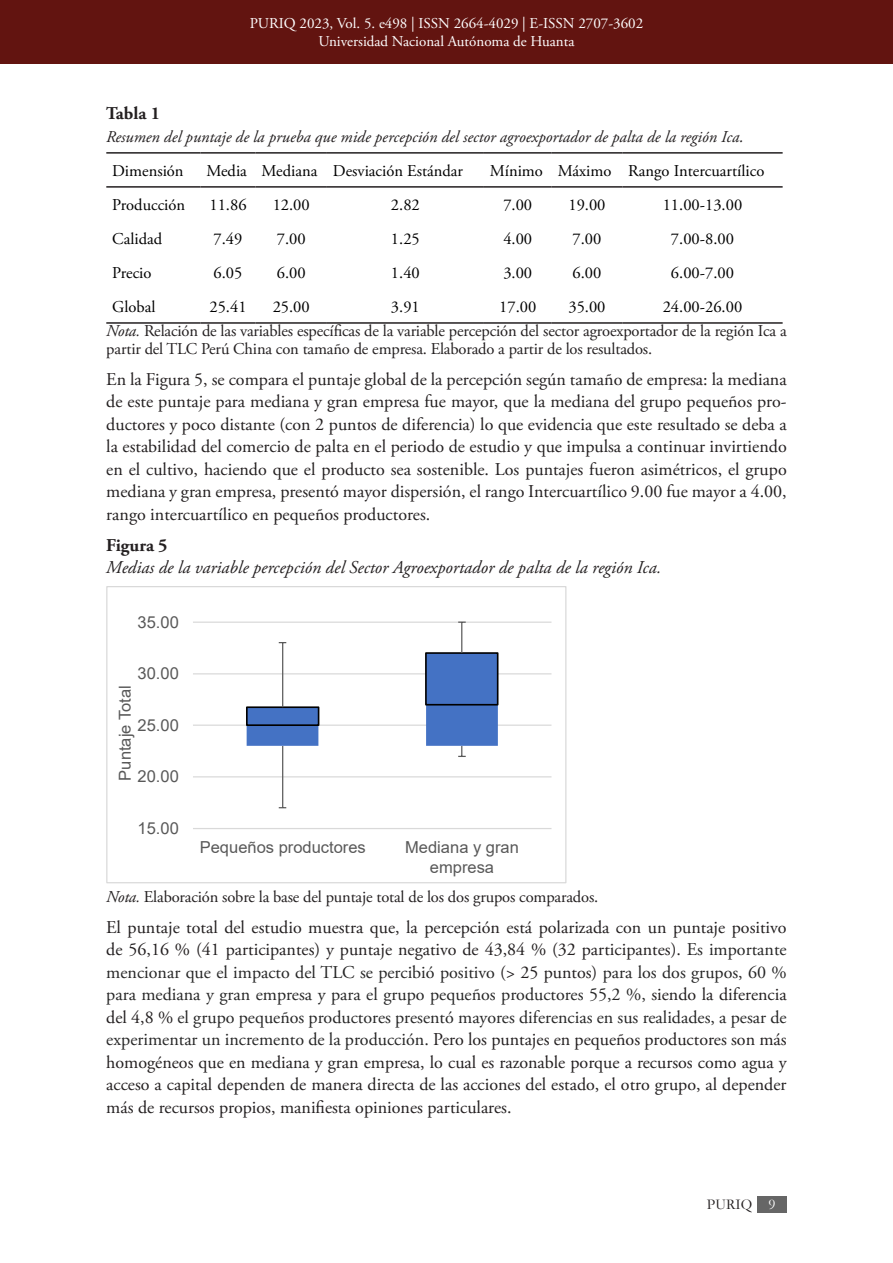
<style>
.page{position:relative;width:893px;height:1263px;background:#fff}
.page>*{position:absolute;margin:0;border:0;box-sizing:border-box;transform-origin:0 0}
.Parrafo_ES{font:18px/22.5px "Adobe Garamond Pro";color:#231f20;text-align:justify}
.Figura_Descripcion{font:italic 18px "Adobe Garamond Pro";color:#231f20}
.Figura_titulo{font:700 18px "Adobe Garamond Pro";color:#231f20}
.Fuente_Figura{font:16.5px/18px "Adobe Garamond Pro";letter-spacing:-.01em;color:#231f20}
.t1{font:16.5px "Adobe Garamond Pro";color:#000}
.Figura_Descripcion-2{font:italic 16.5px "Adobe Garamond Pro";color:#231f20}
.t2{font:16.5px/19px "Arial";color:#595959;text-align:center}
.t3{font:15px/18px "Adobe Garamond Pro";color:#fff;text-align:center}
.t4{font:15px "Garamond";color:#231f20}
.s1{font-size:18px}
.s2{font-style:italic}
.s3{color:#262626}
.s4{color:#fff}
</style>
<div class="page">
<div style="left:0;top:0;width:893px;height:64px;background:#621410"></div>
<div style="left:758px;top:1196px;width:29px;height:16px;background:#666"></div>
<hr style="left:106px;top:152px;width:94px;height:2px;background:#231f20">
<hr style="left:200px;top:152px;width:56px;height:2px;background:#231f20">
<hr style="left:256px;top:152px;width:71px;height:2px;background:#231f20">
<hr style="left:327px;top:152px;width:157px;height:2px;background:#231f20">
<hr style="left:484px;top:152px;width:68px;height:2px;background:#231f20">
<hr style="left:552px;top:152px;width:70px;height:2px;background:#231f20">
<hr style="left:622px;top:152px;width:161px;height:2px;background:#231f20">
<hr style="left:106px;top:186px;width:94px;height:2px;background:#231f20">
<hr style="left:200px;top:186px;width:56px;height:2px;background:#231f20">
<hr style="left:256px;top:186px;width:71px;height:2px;background:#231f20">
<hr style="left:327px;top:186px;width:157px;height:2px;background:#231f20">
<hr style="left:484px;top:186px;width:68px;height:2px;background:#231f20">
<hr style="left:552px;top:186px;width:70px;height:2px;background:#231f20">
<hr style="left:622px;top:186px;width:161px;height:2px;background:#231f20">
<hr style="left:106px;top:322px;width:94px;height:2px;background:#231f20">
<hr style="left:200px;top:322px;width:56px;height:2px;background:#231f20">
<hr style="left:256px;top:322px;width:71px;height:2px;background:#231f20">
<hr style="left:327px;top:322px;width:157px;height:2px;background:#231f20">
<hr style="left:484px;top:322px;width:68px;height:2px;background:#231f20">
<hr style="left:552px;top:322px;width:70px;height:2px;background:#231f20">
<hr style="left:622px;top:322px;width:161px;height:2px;background:#231f20">
<hr style="left:193px;top:776px;width:358px;height:1px;background:#d9d9d9">
<hr style="left:193px;top:724px;width:358px;height:2px;background:#d9d9d9">
<hr style="left:193px;top:673px;width:358px;height:1px;background:#d9d9d9">
<hr style="left:193px;top:621px;width:358px;height:2px;background:#d9d9d9">
<hr style="left:282px;top:746px;width:1px;height:62px;background:#595959">
<svg style="left:245px;top:651px;width:254px;height:106px"></svg>
<hr style="left:282px;top:643px;width:1px;height:64px;background:#595959">
<hr style="left:461px;top:622px;width:1px;height:31px;background:#595959">
<svg style="left:458px;top:621px;width:8px;height:2px"></svg>
<hr style="left:193px;top:828px;width:358px;height:1px;background:#d9d9d9">
<div style="left:106px;top:586px;width:460px;height:297px;border:1px solid #d9d9d9"></div>
<p class="t3" style="left:250px;top:15px;width:395px">PURIQ 2023, Vol. 5. e498 | ISSN 2664-4029 | E-ISSN 2707-3602<br>Universidad Nacional Autónoma de Huanta</p>
<p class="Figura_titulo" style="left:106px;top:103px;width:55px">Tabla 1</p>
<p class="Figura_Descripcion-2" style="left:106px;top:127px;width:639px">Resumen del puntaje de la prueba que mide percepción del sector agroexportador de palta de la región Ica<span class="s1">.</span></p>
<p class="t1" style="left:112px;top:161px;width:73px">Dimensión</p>
<p class="t1" style="left:206px;top:161px;width:42px">Media</p>
<p class="t1" style="left:262px;top:161px;width:57px">Mediana</p>
<p class="t1" style="left:333px;top:161px;width:132px">Desviación Estándar</p>
<p class="t1" style="left:490px;top:161px;width:54px">Mínimo</p>
<p class="t1" style="left:558px;top:161px;width:55px">Máximo</p>
<p class="t1" style="left:628px;top:161px;width:138px">Rango Intercuartílico</p>
<p class="t1" style="left:112px;top:195px;width:74px">Producción</p>
<p class="t1" style="left:209px;top:195px;width:39px">11.86</p>
<p class="t1" style="left:273px;top:195px;width:39px">12.00</p>
<p class="t1" style="left:391px;top:195px;width:30px">2.82</p>
<p class="t1" style="left:503px;top:195px;width:30px">7.00</p>
<p class="t1" style="left:568px;top:195px;width:39px">19.00</p>
<p class="t1" style="left:663px;top:195px;width:81px">11.00-13.00</p>
<p class="t1" style="left:112px;top:229px;width:51px">Calidad</p>
<p class="t1" style="left:214px;top:229px;width:30px">7.49</p>
<p class="t1" style="left:277px;top:229px;width:30px">7.00</p>
<p class="t1" style="left:391px;top:229px;width:30px">1.25</p>
<p class="t1" style="left:503px;top:229px;width:30px">4.00</p>
<p class="t1" style="left:573px;top:229px;width:30px">7.00</p>
<p class="t1" style="left:671px;top:229px;width:65px">7.00-8.00</p>
<p class="t1" style="left:112px;top:263px;width:41px">Precio</p>
<p class="t1" style="left:214px;top:263px;width:30px">6.05</p>
<p class="t1" style="left:277px;top:263px;width:30px">6.00</p>
<p class="t1" style="left:391px;top:263px;width:30px">1.40</p>
<p class="t1" style="left:503px;top:263px;width:30px">3.00</p>
<p class="t1" style="left:573px;top:263px;width:30px">6.00</p>
<p class="t1" style="left:671px;top:263px;width:65px">6.00-7.00</p>
<p class="t1" style="left:112px;top:297px;width:45px">Global</p>
<p class="t1" style="left:209px;top:297px;width:39px">25.41</p>
<p class="t1" style="left:273px;top:297px;width:39px">25.00</p>
<p class="t1" style="left:391px;top:297px;width:30px">3.91</p>
<p class="t1" style="left:499px;top:297px;width:39px">17.00</p>
<p class="t1" style="left:568px;top:297px;width:39px">35.00</p>
<p class="t1" style="left:663px;top:297px;width:81px">24.00-26.00</p>
<p class="Fuente_Figura" style="left:106px;top:322px;width:682px"><span class="s2">Nota.</span> Relación de las variables específicas de la variable percepción del sector agroexportador de la región Ica a partir del TLC Perú China con tamaño de empresa. Elaborado a partir de los resultados.</p>
<p class="Parrafo_ES" style="left:106px;top:368px;width:682px">En la Figura 5, se compara el puntaje global de la percepción según tamaño de empresa: la mediana de este puntaje para mediana y gran empresa fue mayor, que la mediana del grupo pequeños pro&shy;ductores y poco distante (con 2 puntos de diferencia) lo que evidencia que este resultado se deba a la estabilidad del comercio de palta en el periodo de estudio y que impulsa a continuar invirtiendo en el cultivo, haciendo que el producto sea sostenible. Los puntajes fueron asimétricos, el grupo mediana y gran empresa, presentó mayor dispersión, el rango Intercuartílico 9.00 fue mayor a 4.00, rango intercuartílico en pequeños productores.</p>
<p class="Figura_titulo" style="left:106px;top:535px;width:63px">Figura 5</p>
<p class="Figura_Descripcion" style="left:106px;top:557px;width:556px">Medias de la variable percepción del Sector Agroexportador de palta de la región Ica.</p>
<p class="t2" style="left:138px;top:612px;width:43px">35.00</p>
<p class="t2" style="left:138px;top:664px;width:43px">30.00</p>
<p class="t2" style="left:116px;top:781px;width:97px;rotate:-90deg">Puntaje Total</p>
<p class="t2" style="left:138px;top:715px;width:43px">25.00</p>
<p class="t2" style="left:138px;top:767px;width:43px">20.00</p>
<p class="t2" style="left:138px;top:818px;width:43px">15.00</p>
<p class="t2" style="left:200px;top:838px;width:168px">Pequeños productores</p>
<p class="t2" style="left:405px;top:838px;width:115px">Mediana y gran empresa</p>
<p class="Fuente_Figura" style="left:106px;top:888px;width:493px"><span class="s2">Nota.</span> Elaboración sobre la base del puntaje total de los dos grupos comparados.</p>
<p class="Parrafo_ES" style="left:106px;top:916px;width:682px">El puntaje total del estudio muestra que, la percepción está polarizada con un puntaje positivo de 56,16 % (41 participantes) y puntaje negativo de 43,84 % (32 participantes). <span class="s3">Es importante mencionar que el impacto del TLC se percibió positivo</span> (&gt; 25 puntos) <span class="s3">para los dos grupos, 60 % para mediana y gran empresa y para el grupo pequeños productores 55,2 %,</span> siendo la diferencia del 4,8 % <span class="s3">el grupo pequeños productores presentó mayores diferencias en sus realidades, a pesar de experimentar un incremento de la producción.</span> Pero los puntajes en pequeños productores son más homogéneos que en mediana y gran empresa, lo cual es razonable porque a recursos como agua y acceso a capital dependen de manera directa de las acciones del estado, el otro grupo, al depender más de recursos propios, manifiesta opiniones particulares.</p>
<p class="t4" style="left:707px;top:1194px;width:70px">PURIQ <span class="s4">9</span></p>
</div>
